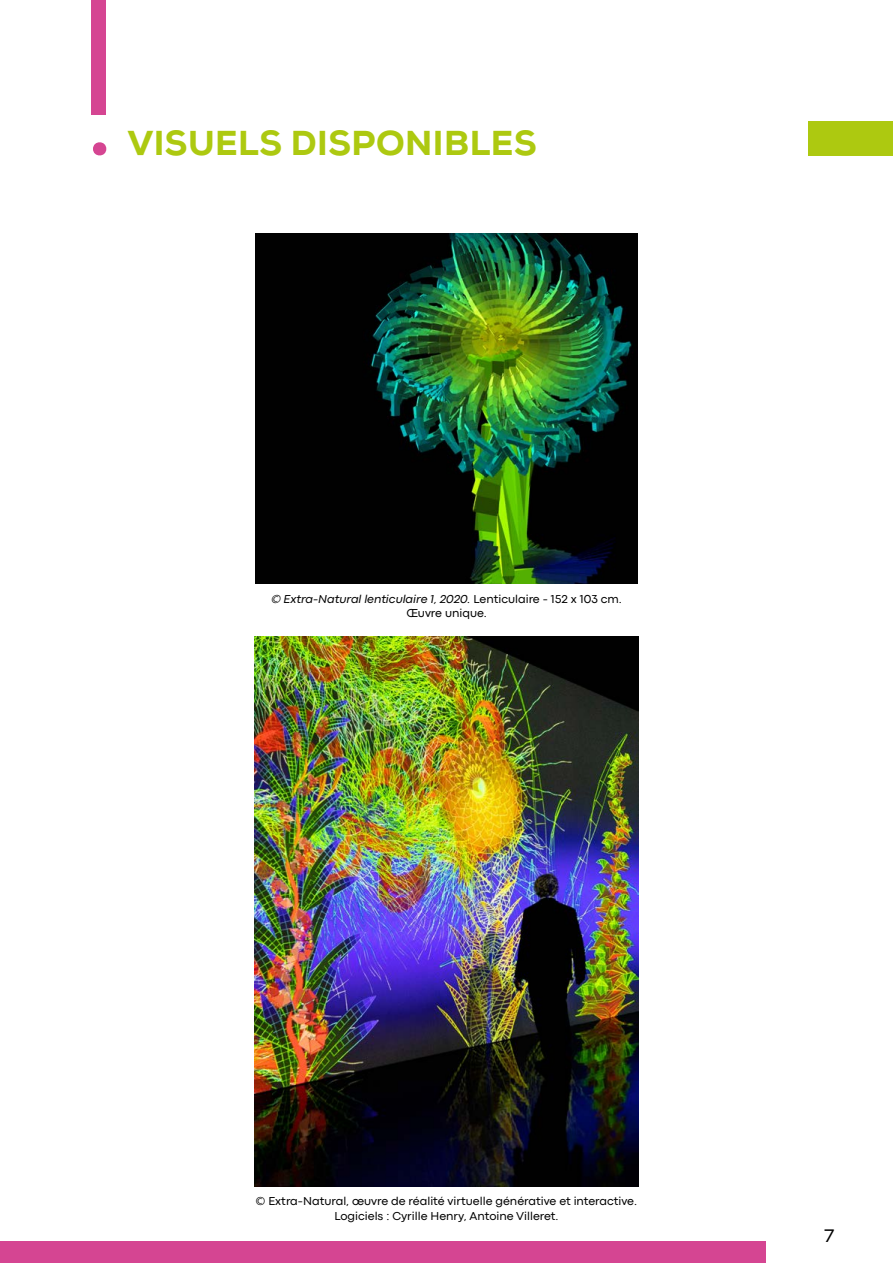
<style>
.page{position:relative;width:893px;height:1263px;background:#fff}
.page>*{position:absolute;margin:0;border:0;box-sizing:border-box;transform-origin:0 0}
.t1{font:800 34.5px "Nexa";letter-spacing:.015em;color:#adc910}
.t2{font:18px "Nexa";color:#000}
.t3{font:12px/14.4px "Codec Pro";color:#000;text-align:center}
.s1{font-style:italic}
</style>
<div class="page">
<div style="left:91px;top:0;width:15px;height:115px;background:#d54592"></div>
<svg style="left:93px;top:142px;width:13px;height:14px"></svg>
<img style="left:255px;top:234px;width:383px;height:350px">
<img style="left:254px;top:637px;width:385px;height:549px">
<div style="left:808px;top:121px;width:85px;height:34px;background:#adc910"></div>
<div style="left:0;top:1242px;width:765px;height:21px;background:#d54592"></div>
<h1 class="t1" style="left:128px;top:121px;width:410px">VISUELS DISPONIBLES</h1>
<p class="t3" style="left:271px;top:591px;width:352px"><span class="s1">© Extra-Natural lenticulaire 1, 2020.</span> Lenticulaire - 152 x 103 cm.<br>Œuvre unique.</p>
<p class="t3" style="left:256px;top:1194px;width:383px">© Extra-Natural, œuvre de réalité virtuelle générative et interactive.<br>Logiciels : Cyrille Henry, Antoine Villeret.</p>
<h2 class="t2" style="left:824px;top:1225px;width:12px">7</h2>
</div>
